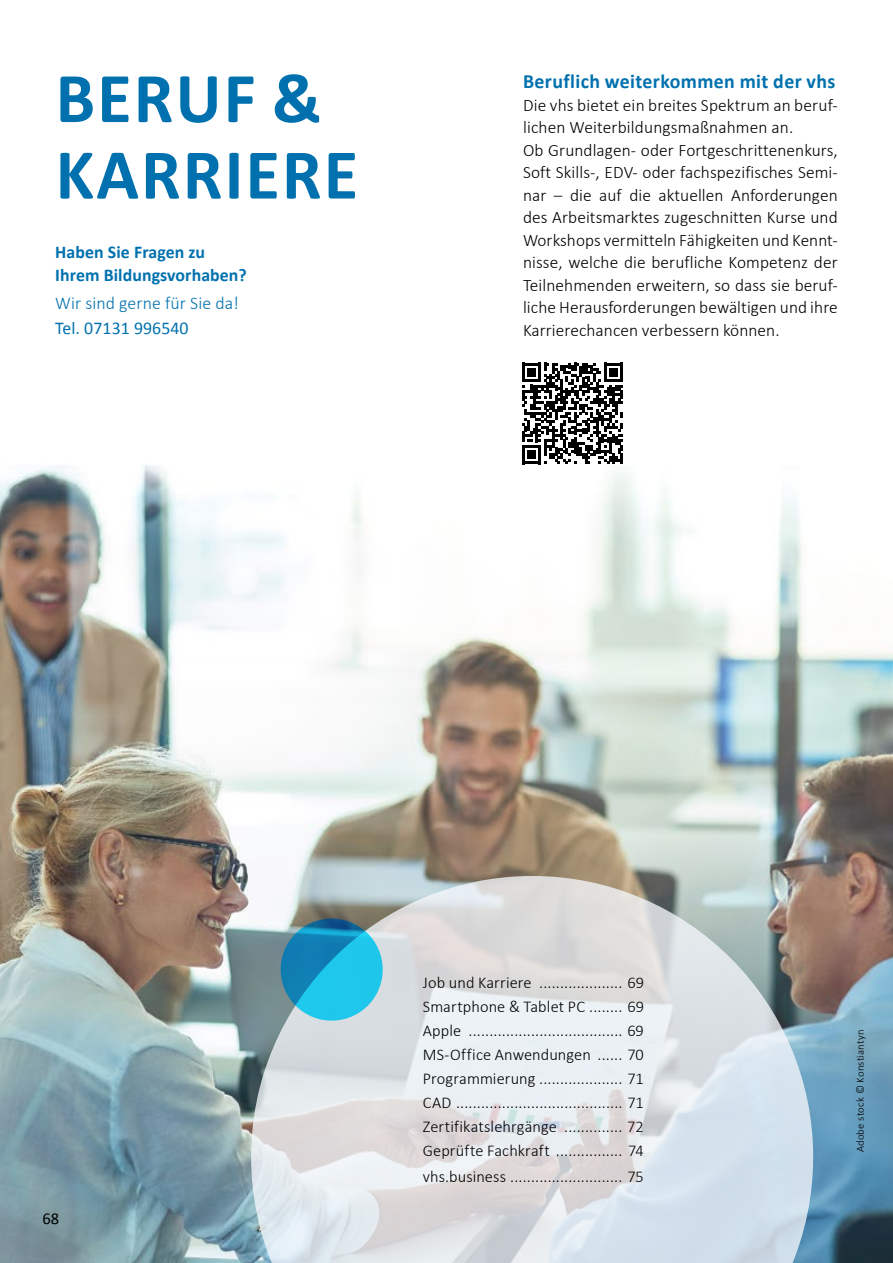
<style>
.page{position:relative;width:893px;height:1263px;background:#fff}
.page>*{position:absolute;margin:0;border:0;box-sizing:border-box;transform-origin:0 0}
.t1{font:700 72px/76.5px "Calibri";letter-spacing:.03em;color:#0071ae}
.t2{font:700 20.25px "Calibri";letter-spacing:.02em;color:#0071ae}
.t3{font:700 18px/22.5px "Calibri";letter-spacing:.005em;color:#0071ae}
.t4{font:300 18px "Calibri";letter-spacing:.005em;color:#0071ae}
.t5{font:18px "Calibri";letter-spacing:.005em;color:#0071ae}
.t6{font:300 17.55px/22.5px "Calibri";letter-spacing:.005em;color:#000}
.t7{font:300 16.5px/24px "Calibri";letter-spacing:.005em;color:#000;text-align:justify}
.t8{font:16.5px "Calibri";color:#000}
.t9{font:300 10.8px "Calibri";letter-spacing:.02em;color:#000}
</style>
<div class="page">
<img style="left:0;top:362px;width:893px;height:901px">
<svg style="left:251px;top:876px;width:562px;height:387px;background:#d4d9dc"></svg>
<svg style="left:522px;top:363px;width:101px;height:101px"></svg>
<svg style="left:278px;top:915px;width:108px;height:109px;background:#46abc9"></svg>
<h1 class="t1" style="left:56px;top:60px;width:304px">BERUF &amp;<br>KARRIERE</h1>
<p class="t3" style="left:55px;top:241px;width:193px">Haben Sie Fragen zu<br>Ihrem Bildungsvorhaben?</p>
<p class="t4" style="left:55px;top:292px;width:185px">Wir sind gerne für Sie da!</p>
<p class="t5" style="left:55px;top:317px;width:135px">Tel. 07131 996540</p>
<p class="t2" style="left:523px;top:68px;width:314px">Beruflich weiterkommen mit der vhs</p>
<p class="t6" style="left:523px;top:93px;width:316px">Die vhs bietet ein breites Spektrum an beruf&shy;lichen Weiterbildungsmaßnahmen an.<br>Ob Grundlagen- oder Fortgeschrittenenkurs, Soft Skills-, EDV- oder fachspezifisches Semi&shy;nar – die auf die aktuellen Anforderungen des Arbeitsmarktes zugeschnitten Kurse und Workshops vermitteln Fähigkeiten und Kennt&shy;nisse, welche die berufliche Kompetenz der Teilnehmenden erweitern, so dass sie beruf&shy;liche Herausforderungen bewältigen und ihre Karrierechancen verbessern können.</p>
<p class="t8" style="left:43px;top:1208px;width:18px">68</p>
<p class="t7" style="left:423px;top:970px;width:223px">Job und Karriere .................... 69<br>Smartphone &amp; Tablet PC ........ 69<br>Apple ..................................... 69<br>MS-Office Anwendungen ...... 70<br>Programmierung .................... 71<br>CAD ........................................ 71<br>Zertifikatslehrgänge .............. 72<br>Geprüfte Fachkraft ................ 74</p>
<p class="t7" style="left:423px;top:1163px;width:223px">vhs.business ........................... 75</p>
<p class="t9" style="left:854px;top:1152px;width:124px;rotate:-90deg">Adobe stock © Konstiantyn</p>
</div>
